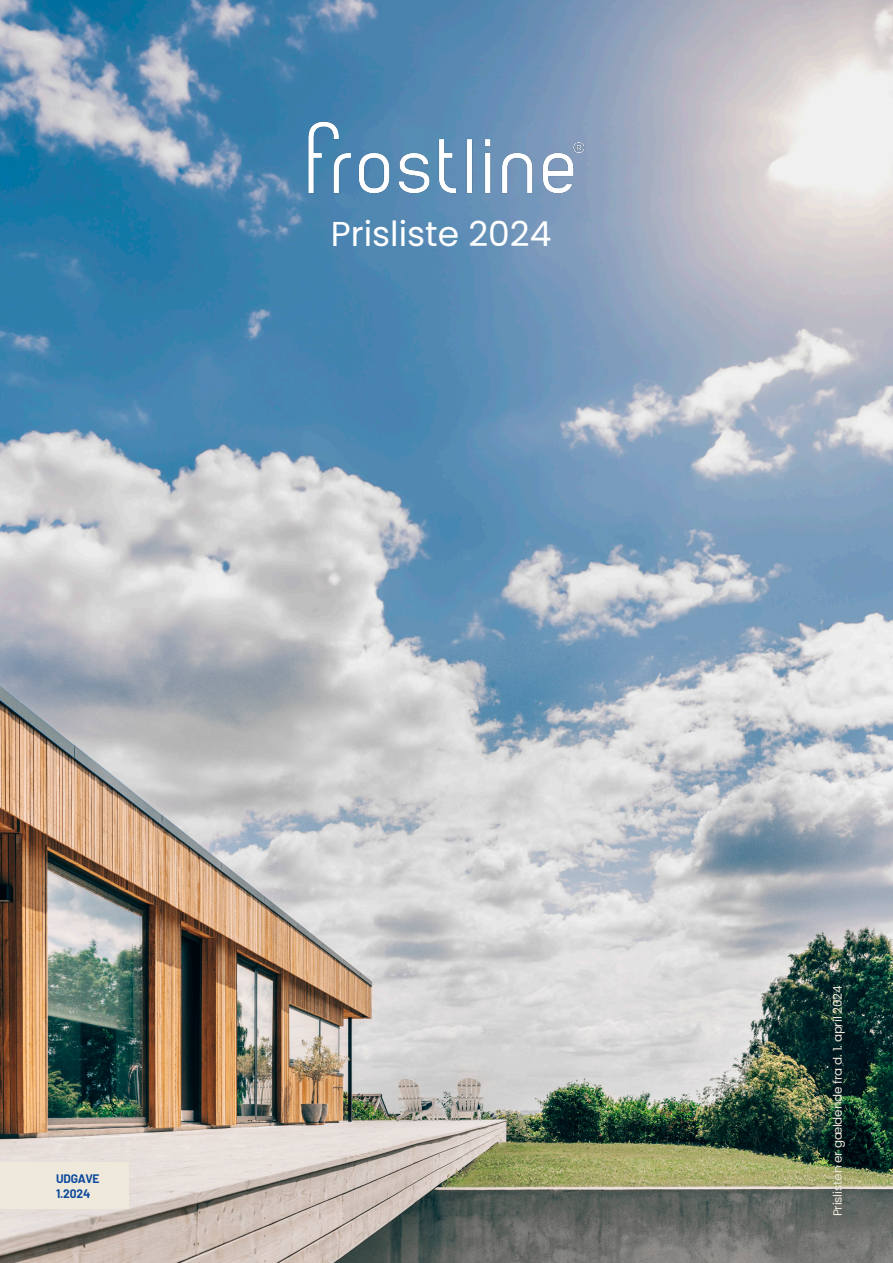
<style>
.page{position:relative;width:893px;height:1263px;background:#fff}
.page>*{position:absolute;margin:0;border:0;box-sizing:border-box;transform-origin:0 0}
.t1{font:34.5px "Poppins";color:#fff}
.Sidetal{font:12px "Poppins";letter-spacing:-.015em;color:#ede8da}
.Sidetal-2{font:700 12px "Barlow";letter-spacing:-.015em;color:#0d4a9c}
</style>
<div class="page">
<img style="left:0;top:0;width:893px;height:1263px">
<img style="left:309px;top:122px;width:275px;height:73px">
<div style="left:825px;top:982px;width:28px;height:245px;background:#231f20;opacity:.25"></div>
<div style="left:0;top:1162px;width:129px;height:47px;background:#efe9db"></div>
<p class="t1" style="left:331px;top:214px;width:222px">Prisliste 2024</p>
<p class="Sidetal-2" style="left:56px;top:1170px;width:45px">UDGAVE</p>
<p class="Sidetal-2" style="left:56px;top:1185px;width:36px">1.2024</p>
<p class="Sidetal" style="left:831px;top:1216px;width:233px;rotate:-90deg">Prislisten er gældende fra d. 1. april 2024</p>
</div>
